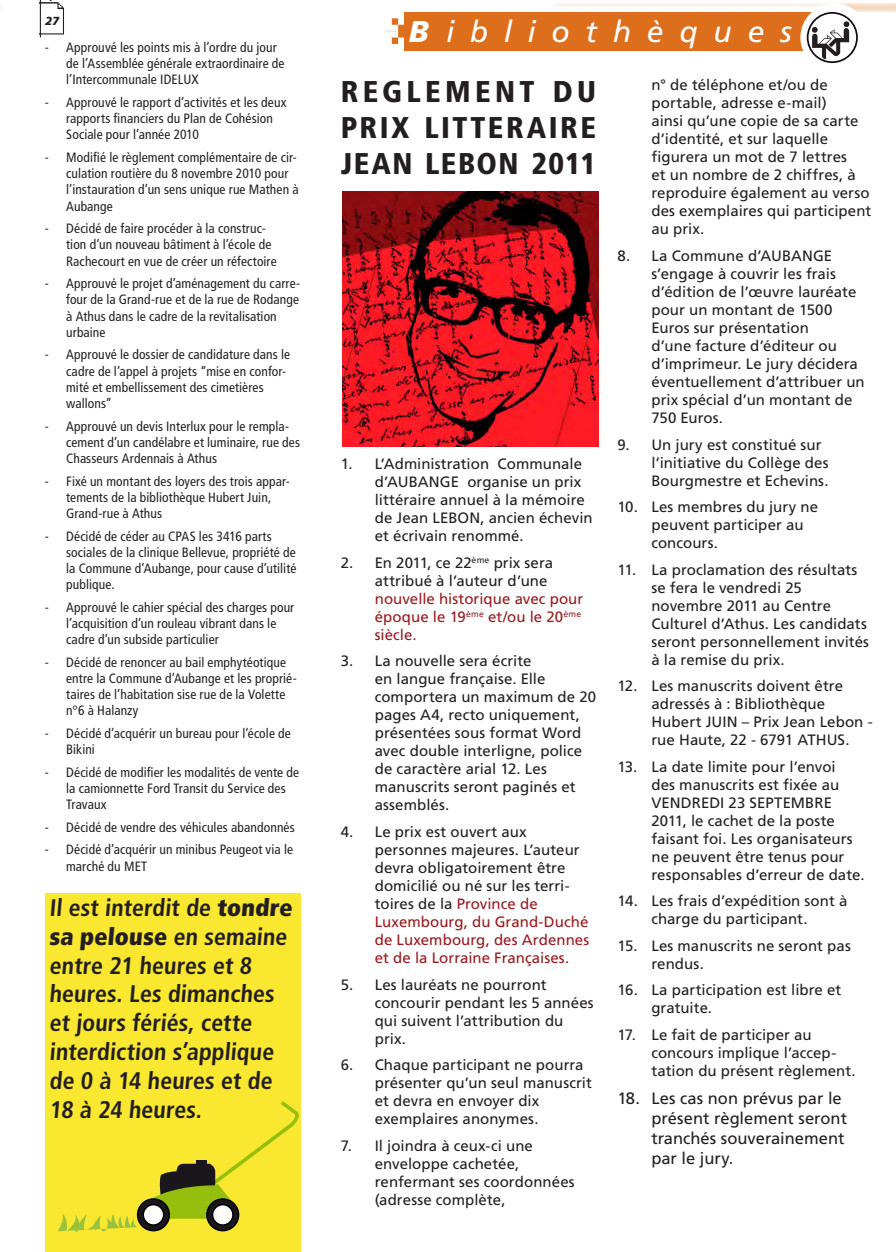
<style>
.page{position:relative;width:896px;height:1252px;background:#fff}
.page>*{position:absolute;margin:0;border:0;box-sizing:border-box;transform-origin:0 0}
.souligne{font:900 condensed 30px/36px "Frutiger LT";letter-spacing:.08em;color:#231f20;text-align:justify}
.souligne-2{font:italic 30px "Frutiger LT";letter-spacing:.52em;color:#fff}
.souligne-3{font:700 condensed 24px/28.8px "Frutiger LT";color:#231f20}
.souligne-4{font:16.5px/19.8px "Frutiger LT";color:#231f20}
.souligne-5{font:15px/18px "Frutiger LT";letter-spacing:.005em;color:#231f20}
.souligne-6{font:15px/18px "Frutiger LT";letter-spacing:.005em;color:#981a1e}
.souligne-7{font:condensed 13.5px/16.2px "Frutiger LT";letter-spacing:.01em;color:#231f20}
.t1{font:italic 900 11.7px "Frutiger LT";color:#231f20}
.s1{font-weight:900}
.s2{color:#231f20}
.s3{color:#981a1e}
</style>
<div class="page">
<img style="left:40px;top:0;width:24px;height:38px">
<svg style="left:385px;top:18px;width:19px;height:26px"></svg>
<div style="left:404px;top:12px;width:425px;height:38px;background:#dd6e1c"></div>
<img style="left:342px;top:192px;width:256px;height:255px">
<div style="left:45px;top:892px;width:255px;height:359px;background:#f9e730"></div>
<svg style="left:58px;top:1101px;width:241px;height:131px"></svg>
<svg style="left:553px;top:3px;width:343px;height:60px"></svg>
<p class="t1" style="left:45px;top:14px;width:16px">27</p>
<p class="souligne-7" style="left:66px;top:39px;width:220px;text-indent:-21px">- Approuvé les points mis à l’ordre du jour de l’Assemblée générale extraordinaire de l’Intercommunale IDELUX</p>
<p class="souligne-7" style="left:66px;top:94px;width:222px;text-indent:-21px">- Approuvé le rapport d’activités et les deux rapports financiers du Plan de Cohésion<br>Sociale pour l’année 2010</p>
<p class="souligne-7" style="left:66px;top:149px;width:234px;text-indent:-21px">- Modifié le règlement complémentaire de cir&shy;culation routière du 8 novembre 2010 pour l’instauration d’un sens unique rue Mathen à Aubange</p>
<p class="souligne-7" style="left:66px;top:220px;width:212px;text-indent:-21px">- Décidé de faire procéder à la construc&shy;tion d’un nouveau bâtiment à l’école de<br>Rachecourt en vue de créer un réfectoire</p>
<p class="souligne-7" style="left:66px;top:275px;width:235px;text-indent:-21px">- Approuvé le projet d’aménagement du carre&shy;four de la Grand-rue et de la rue de Rodange à Athus dans le cadre de la revitalisation urbaine</p>
<p class="souligne-7" style="left:66px;top:346px;width:225px;text-indent:-21px">- Approuvé le dossier de candidature dans le cadre de l’appel à projets “mise en confor&shy;mité et embellissement des cimetières wallons”</p>
<p class="souligne-7" style="left:66px;top:418px;width:235px;text-indent:-21px">- Approuvé un devis Interlux pour le rempla&shy;cement d’un candélabre et luminaire, rue des<br>Chasseurs Ardennais à Athus</p>
<p class="souligne-7" style="left:66px;top:473px;width:225px;text-indent:-21px">- Fixé un montant des loyers des trois appar&shy;tements de la bibliothèque Hubert Juin,<br>Grand-rue à Athus</p>
<p class="souligne-7" style="left:66px;top:528px;width:232px;text-indent:-21px">- Décidé de céder au CPAS les 3416 parts sociales de la clinique Bellevue, propriété de la Commune d’Aubange, pour cause d’utilité publique.</p>
<p class="souligne-7" style="left:66px;top:599px;width:229px;text-indent:-21px">- Approuvé le cahier spécial des charges pour l’acquisition d’un rouleau vibrant dans le cadre d’un subside particulier</p>
<p class="souligne-7" style="left:66px;top:654px;width:232px;text-indent:-21px">- Décidé de renoncer au bail emphytéotique entre la Commune d’Aubange et les proprié&shy;taires de l’habitation sise rue de la Volette n°6 à Halanzy</p>
<p class="souligne-7" style="left:66px;top:725px;width:226px;text-indent:-21px">- Décidé d’acquérir un bureau pour l’école de<br>Bikini</p>
<p class="souligne-7" style="left:66px;top:764px;width:234px;text-indent:-21px">- Décidé de modifier les modalités de vente de la camionnette Ford Transit du Service des<br>Travaux</p>
<p class="souligne-7" style="left:45px;top:819px;width:251px">- Décidé de vendre des véhicules abandonnés</p>
<p class="souligne-7" style="left:66px;top:841px;width:228px;text-indent:-21px">- Décidé d’acquérir un minibus Peugeot via le marché du MET</p>
<p class="souligne-3" style="left:49px;top:893px;width:247px">Il est interdit de <span class="s1">tondre sa pelouse</span> en semaine entre 21 heures et 8 heures. Les dimanches et jours fériés, cette interdiction s’applique de 0 à 14 heures et de<br>18 à 24 heures.</p>
<p class="souligne-2" style="left:408px;top:14px;width:384px"><span class="s1">B</span>ibliothèques</p>
<p class="souligne" style="left:340px;top:73px;width:257px">REGLEMENT DU PRIX LITTERAIRE JEAN LEBON 2011</p>
<p class="souligne-5" style="left:651px;top:76px;width:221px">n° de téléphone et/ou de portable, adresse e-mail)<br>ainsi qu’une copie de sa carte d’identité, et sur laquelle figurera un mot de 7 lettres<br>et un nombre de 2 chiffres, à reproduire également au verso des exemplaires qui participent au prix.</p>
<p class="souligne-5" style="left:651px;top:247px;width:215px;text-indent:-34px">8. La Commune d’AUBANGE s’engage à couvrir les frais d’édition de l’œuvre lauréate pour un montant de 1500<br>Euros sur présentation<br>d’une facture d’éditeur ou d’imprimeur. Le jury décidera éventuellement d’attribuer un prix spécial d’un montant de<br>750 Euros.</p>
<p class="souligne-5" style="left:651px;top:435px;width:179px;text-indent:-34px">9. Un jury est constitué sur l’initiative du Collège des<br>Bourgmestre et Echevins.</p>
<p class="souligne-5" style="left:651px;top:498px;width:168px;text-indent:-34px">10. Les membres du jury ne peuvent participer au concours.</p>
<p class="souligne-5" style="left:651px;top:560px;width:219px;text-indent:-34px">11. La proclamation des résultats se fera le vendredi 25 novembre 2011 au Centre<br>Culturel d’Athus. Les candidats seront personnellement invités à la remise du prix.</p>
<p class="souligne-5" style="left:651px;top:677px;width:223px;text-indent:-34px">12. Les manuscrits doivent être adressés à : Bibliothèque<br>Hubert JUIN – Prix Jean Lebon - rue Haute, 22 - 6791 ATHUS.</p>
<p class="souligne-5" style="left:651px;top:757px;width:214px;text-indent:-34px">13. La date limite pour l’envoi<br>des manuscrits est fixée au<br>VENDREDI 23 SEPTEMBRE<br>2011, le cachet de la poste faisant foi. Les organisateurs ne peuvent être tenus pour responsables d’erreur de date.</p>
<p class="souligne-5" style="left:617px;top:892px;width:231px;text-align:center">14. Les frais d’expédition sont à charge du participant.</p>
<p class="souligne-5" style="left:651px;top:936px;width:201px;text-indent:-34px">15. Les manuscrits ne seront pas rendus.</p>
<p class="souligne-5" style="left:651px;top:981px;width:191px;text-indent:-34px">16. La participation est libre et gratuite.</p>
<p class="souligne-5" style="left:651px;top:1025px;width:206px;text-indent:-34px">17. Le fait de participer au concours implique l’accep&shy;tation du présent règlement.</p>
<p class="souligne-4" style="left:651px;top:1088px;width:197px;text-indent:-34px">18. Les cas non prévus par le présent règlement seront tranchés souverainement par le jury.</p>
<p class="souligne-5" style="left:374px;top:455px;width:219px;text-indent:-34px">1. L’Administration Communale d’AUBANGE organise un prix littéraire annuel à la mémoire de Jean LEBON, ancien échevin et écrivain renommé.</p>
<p class="souligne-6" style="left:374px;top:553px;width:210px;text-indent:-34px"><span class="s2">2. En 2011, ce 22</span><sup>ème</sup> <span class="s2">prix sera attribué à l’auteur d’une </span>nouvelle historique avec pour époque le 19<sup>ème</sup> et/ou le 20<sup>ème </sup>siècle.</p>
<p class="souligne-5" style="left:374px;top:652px;width:223px;text-indent:-34px">3. La nouvelle sera écrite<br>en langue française. Elle comportera un maximum de 20 pages A4, recto uniquement, présentées sous format Word avec double interligne, police de caractère arial 12. Les manuscrits seront paginés et assemblés.</p>
<p class="souligne-5" style="left:374px;top:822px;width:216px;text-indent:-34px">4. Le prix est ouvert aux personnes majeures. L’auteur devra obligatoirement être domicilié ou né sur les terri&shy;toires de la <span class="s3">Province de<br>Luxembourg, du Grand-Duché de Luxembourg, des Ardennes et de la Lorraine Françaises.</span></p>
<p class="souligne-5" style="left:374px;top:975px;width:220px;text-indent:-34px">5. Les lauréats ne pourront concourir pendant les 5 années qui suivent l’attribution du prix.</p>
<p class="souligne-5" style="left:374px;top:1055px;width:218px;text-indent:-34px">6. Chaque participant ne pourra présenter qu’un seul manuscrit et devra en envoyer dix exemplaires anonymes.</p>
<p class="souligne-5" style="left:374px;top:1136px;width:201px;text-indent:-34px">7. Il joindra à ceux-ci une enveloppe cachetée, renfermant ses coordonnées (adresse complète,</p>
</div>
